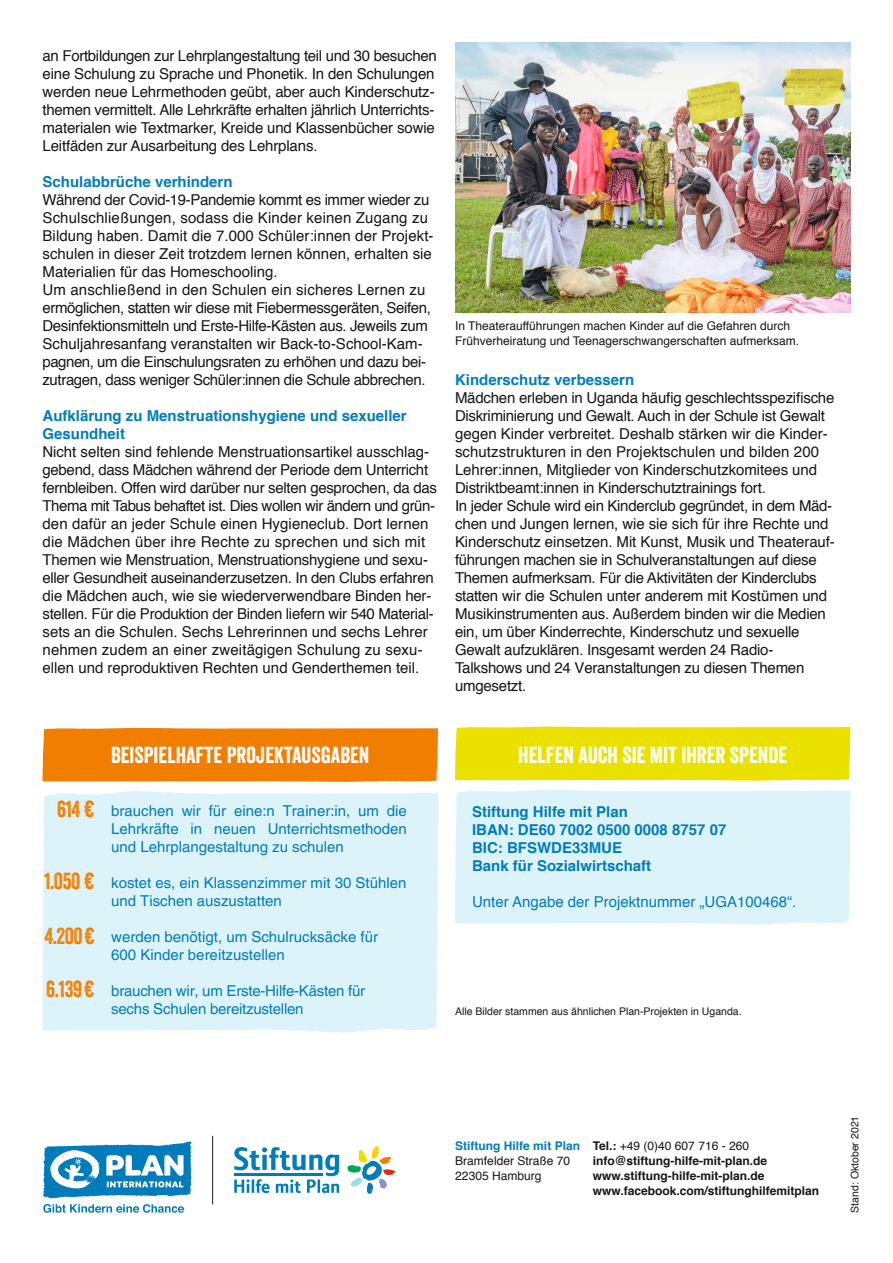
<style>
.page{position:relative;width:893px;height:1263px;background:#fff}
.page>*{position:absolute;margin:0;border:0;box-sizing:border-box;transform-origin:0 0}
.t1{font:22.5px "Veneer";color:#fff}
.t2{font:22.5px "Veneer";letter-spacing:-.02em;color:#f27e00}
.t3{font:15px/18px "Helvetica";letter-spacing:-.015em;color:#151616}
.t4{font:15px/18px "Helvetica LT Pro";color:#007cbd}
.t5{font:700 15px/18px "Helvetica";color:#007cbd}
.t6{font:15px "Helvetica";color:#007cbd}
.t7{font:12px/15px "Helvetica";color:#151616}
.t8{font:700 12px/15px "Helvetica";color:#151616}
.t9{font:700 12px "Helvetica";color:#007cbd}
.t10{font:10.5px "Helvetica";color:#151616}
.s1{font-family:"Arial"}
.s2{font-weight:400}
</style>
<div class="page">
<img style="left:455px;top:43px;width:395px;height:270px">
<div style="left:43px;top:728px;width:395px;height:54px;background:#f27e00"></div>
<div style="left:43px;top:791px;width:395px;height:242px;background:#ddf3fa"></div>
<div style="left:455px;top:727px;width:395px;height:54px;background:#ebe100"></div>
<div style="left:455px;top:789px;width:395px;height:136px;background:#ddf3fa"></div>
<svg style="left:43px;top:1141px;width:149px;height:57px"></svg>
<svg style="left:43px;top:1204px;width:141px;height:9px"></svg>
<svg style="left:347px;top:1146px;width:48px;height:48px"></svg>
<svg style="left:234px;top:1147px;width:105px;height:46px"></svg>
<hr style="left:212px;top:1136px;width:1px;height:68px;background:#151616">
<p class="t3" style="left:43px;top:47px;width:396px">an Fortbildungen zur Lehrplangestaltung teil und 30 besuchen eine Schulung zu Sprache und Phonetik. In den Schulungen werden neue Lehrmethoden geübt, aber auch Kinderschutz&shy;themen vermittelt. Alle Lehrkräfte erhalten jährlich Unterrichts&shy;materialen wie Textmarker, Kreide und Klassenbücher sowie Leitfäden zur Ausarbeitung des Lehrplans.</p>
<p class="t5" style="left:43px;top:172px;width:192px">Schulabbrüche verhindern</p>
<p class="t3" style="left:43px;top:191px;width:393px">Während der Covid-19-Pandemie kommt es immer wieder zu Schulschließungen, sodass die Kinder keinen Zugang zu Bildung haben. Damit die 7.000 Schüler:innen der Projekt&shy;schulen in dieser Zeit trotzdem lernen können, erhalten sie Materialien für das Homeschooling.<br>Um anschließend in den Schulen ein sicheres Lernen zu ermöglichen, statten wir diese mit Fiebermessgeräten, Seifen, Desinfektionsmitteln und Erste-Hilfe-Kästen aus. Jeweils zum Schuljahresanfang veranstalten wir Back-to-School-Kam&shy;pagnen, um die Einschulungsraten zu erhöhen und dazu bei&shy;zutragen, dass weniger Schüler:innen die Schule abbrechen.</p>
<p class="t5" style="left:43px;top:406px;width:366px">Aufklärung zu Menstruationshygiene und sexueller<br>Gesundheit</p>
<p class="t3" style="left:43px;top:443px;width:396px">Nicht selten sind fehlende Menstruationsartikel ausschlag&shy;gebend, dass Mädchen während der Periode dem Unterricht fernbleiben. Offen wird darüber nur selten gesprochen, da das Thema mit Tabus behaftet ist. Dies wollen wir ändern und grün&shy;den dafür an jeder Schule einen Hygieneclub. Dort lernen die Mädchen über ihre Rechte zu sprechen und sich mit Themen wie Menstruation, Menstruationshygiene und sexu&shy;eller Gesundheit auseinanderzusetzen. In den Clubs erfahren die Mädchen auch, wie sie wiederverwendbare Binden her&shy;stellen. Für die Produktion der Binden liefern wir 540 Material&shy;sets an die Schulen. Sechs Lehrerinnen und sechs Lehrer nehmen zudem an einer zweitägigen Schulung zu sexu&shy;ellen und reproduktiven Rechten und Genderthemen teil.</p>
<p class="t7" style="left:455px;top:319px;width:346px">In Theateraufführungen machen Kinder auf die Gefahren durch<br>Frühverheiratung und Teenagerschwangerschaften aufmerksam.</p>
<p class="t5" style="left:455px;top:370px;width:181px">Kinderschutz verbessern</p>
<p class="t3" style="left:455px;top:389px;width:381px">Mädchen erleben in Uganda häufig geschlechtsspezifische Diskriminierung und Gewalt. Auch in der Schule ist Gewalt gegen Kinder verbreitet. Deshalb stärken wir die Kinder&shy;schutzstrukturen in den Projektschulen und bilden 200<br>Lehrer:innen, Mitglieder von Kinderschutzkomitees und Distriktbeamt:innen in Kinderschutztrainings fort.<br>In jeder Schule wird ein Kinderclub gegründet, in dem Mäd&shy;chen und Jungen lernen, wie sie sich für ihre Rechte und Kinderschutz einsetzen. Mit Kunst, Musik und Theaterauf&shy;führungen machen sie in Schulveranstaltung<span class="s1">en</span> auf diese Themen aufmerksam. Für die Aktivitäten der Kinderclubs statten wir die Schulen unter anderem mit Kostümen und Musikinstrumenten aus. Außerdem binden wir die Medien ein, um über Kinderrechte, Kinderschutz und sexuelle Gewalt aufzuklären. Insgesamt werden 24 Radio-Talkshows und 24 Veranstaltungen zu diesen Themen umgesetzt.</p>
<h1 class="t2" style="left:57px;top:795px;width:39px">614 €</h1>
<h1 class="t2" style="left:44px;top:867px;width:51px">1.050 €</h1>
<h1 class="t2" style="left:44px;top:922px;width:52px">4.200€</h1>
<h1 class="t2" style="left:46px;top:975px;width:50px">6.139€</h1>
<h1 class="t1" style="left:111px;top:741px;width:260px">BEISPIELHAFTE PROJEKTAUSGABEN</h1>
<p class="t4" style="left:111px;top:802px;width:297px;text-align:justify">brauchen wir für eine:n Trainer:in, um die Lehrkräfte in neuen Unterrichtsmethoden und Lehrplangestaltung zu schulen</p>
<p class="t4" style="left:111px;top:874px;width:297px">kostet es, ein Klassenzimmer mit 30 Stühlen und Tischen auszustatten</p>
<p class="t4" style="left:111px;top:928px;width:268px">werden benötigt, um Schulrucksäcke für<br>600 Kinder bereitzustellen</p>
<p class="t4" style="left:111px;top:982px;width:256px">brauchen wir, um Erste-Hilfe-Kästen für sechs Schulen bereitzustellen</p>
<h1 class="t1" style="left:518px;top:741px;width:270px">HELFEN AUCH SIE MIT IHRER SPENDE</h1>
<p class="t5" style="left:472px;top:802px;width:256px">Stiftung Hilfe mit Plan<br>IBAN: DE60 7002 0500 0008 8757 07<br>BIC: BFSWDE33MUE<br>Bank für Sozialwirtschaft</p>
<p class="t6" style="left:472px;top:890px;width:326px">Unter Angabe der Projektnummer „UGA100468“.</p>
<p class="t10" style="left:455px;top:1003px;width:288px">Alle Bilder stammen aus ähnlichen Plan-Projekten in Uganda.</p>
<p class="t9" style="left:455px;top:1136px;width:126px">Stiftung Hilfe mit Plan</p>
<p class="t7" style="left:455px;top:1154px;width:116px">Bramfelder Straße 70<br>22305 Hamburg</p>
<p class="t8" style="left:593px;top:1139px;width:228px">Tel.: <span class="s2">+49 (0)40 607 716 - 260 </span>info@stiftung-hilfe-mit-plan.de www.stiftung-hilfe-mit-plan.de www.facebook.com/stiftunghilfemitplan</p>
<p class="t10" style="left:846px;top:1213px;width:98px;rotate:-90deg">Stand: Oktober 2021</p>
</div>
